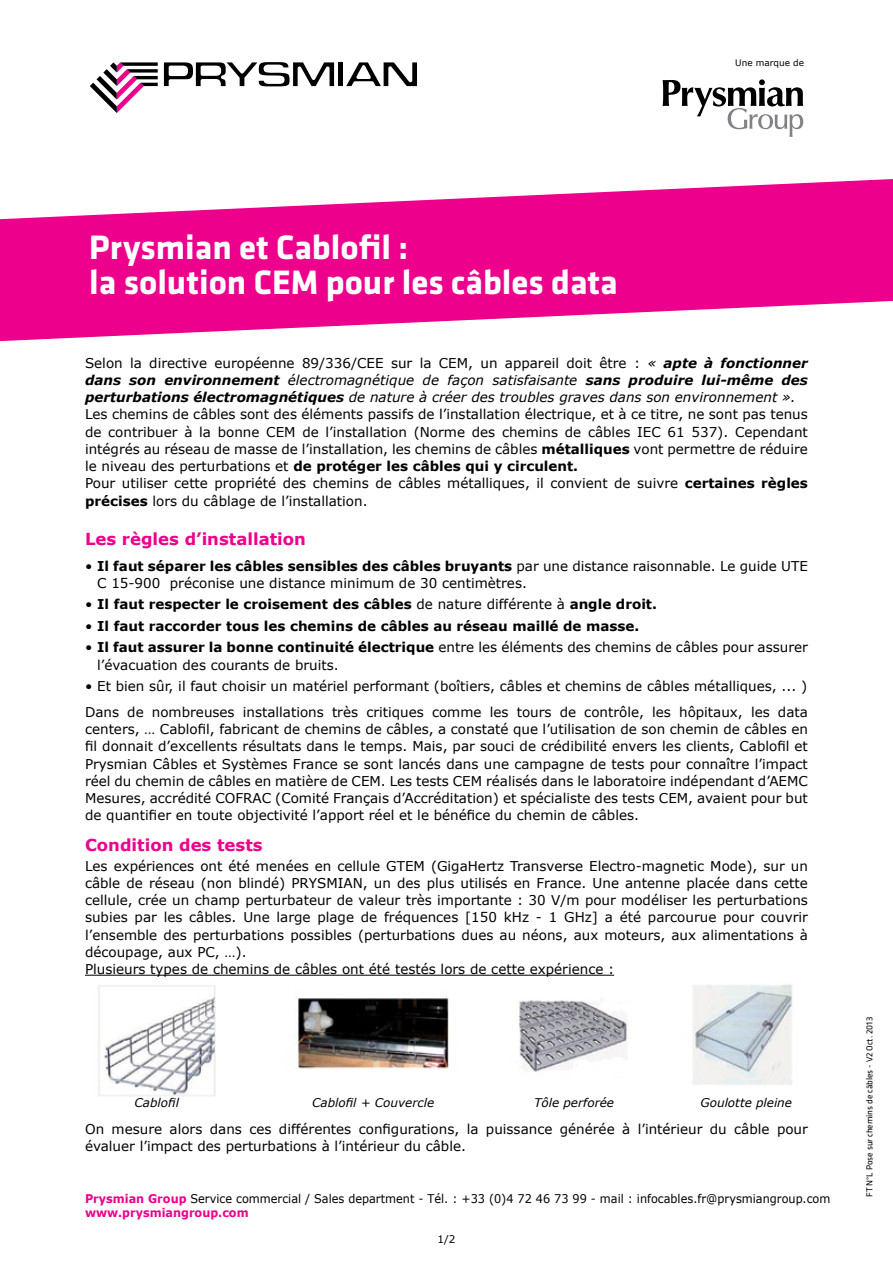
<style>
.page{position:relative;width:893px;height:1263px;background:#fff}
.page>*{position:absolute;margin:0;border:0;box-sizing:border-box;transform-origin:0 0}
.t1{font:700 35.1px/34.5px "Klavika";color:#fff}
.t2{font:700 16.5px "Verdana";color:#ec008c}
.t3{font:13.5px/17.2px "Verdana";color:#000}
.t4{font:700 13.5px "Verdana";color:#000}
.t5{font:12px/14.4px "Verdana";color:#000;scale:.94 1}
.t6{font:italic 12px "Verdana";color:#000}
.t7{font:10.5px "Verdana";color:#000}
.t8{font:9px "Klavika";color:#000}
.t9{font:8.85px "Verdana";color:#000}
.s1{font-style:italic}
.s2{font-weight:700;font-style:italic}
.s3{font-weight:700}
.s4{font-weight:400}
.s5{font-weight:700;color:#ec008c}
</style>
<div class="page">
<hr style="left:339px;top:62px;width:4px;height:24px;background:#000">
<svg style="left:346px;top:62px;width:71px;height:24px"></svg>
<svg style="left:164px;top:62px;width:170px;height:24px"></svg>
<svg style="left:90px;top:62px;width:68px;height:51px"></svg>
<svg style="left:663px;top:79px;width:140px;height:58px"></svg>
<svg style="left:0;top:179px;width:893px;height:162px;fill:#ec008c"></svg>
<hr style="left:85px;top:975px;width:529px;height:1px;background:#000">
<img style="left:98px;top:984px;width:695px;height:113px">
<p class="t9" style="left:735px;top:57px;width:70px">Une marque de</p>
<h1 class="t1" style="left:89px;top:229px;width:530px">Prysmian et Cablofil :<br>la solution CEM pour les câbles data</h1>
<p class="t3" style="left:85px;top:354px;width:724px">Selon la directive européenne 89/336/CEE sur la CEM, un appareil doit être : <span class="s1">«</span> <span class="s2">apte à fonctionner dans son environnement</span> <span class="s1">électromagnétique de façon satisfaisante</span> <span class="s2">sans produire lui-même des perturbations électromagnétiques</span> <span class="s1">de nature à créer des troubles graves dans son environnement ».<br></span>Les chemins de câbles sont des éléments passifs de l’installation électrique, et à ce titre, ne sont pas tenus de contribuer à la bonne CEM de l’installation (Norme des chemins de câbles IEC 61 537). Cependant intégrés au réseau de masse de l’installation, les chemins de câbles <span class="s3">métalliques</span> vont permettre de réduire le niveau des perturbations et <span class="s3">de protéger les câbles qui y circulent.<br></span>Pour utiliser cette propriété des chemins de câbles métalliques, il convient de suivre <span class="s3">certaines règles précises</span> lors du câblage de l’installation.</p>
<p class="t2" style="left:85px;top:528px;width:222px">Les règles d’installation</p>
<p class="t3" style="left:97px;top:557px;width:712px;text-indent:-12px">• <span class="s3">Il faut séparer les câbles sensibles des câbles bruyants</span> par une distance raisonnable. Le guide UTE<br>C 15-900 préconise une distance minimum de 30 centimètres.</p>
<p class="t4" style="left:85px;top:596px;width:573px"><span class="s4">•</span> Il faut respecter le croisement des câbles <span class="s4">de nature différente à</span> angle droit.</p>
<p class="t4" style="left:85px;top:617px;width:556px"><span class="s4">•</span> Il faut raccorder tous les chemins de câbles au réseau maillé de masse.</p>
<p class="t3" style="left:97px;top:638px;width:712px;text-indent:-12px">• <span class="s3">Il faut assurer la bonne continuité électrique</span> entre les éléments des chemins de câbles pour assurer l’évacuation des courants de bruits.</p>
<p class="t3" style="left:85px;top:673px;width:724px;line-height:25.8px">• Et bien sûr, il faut choisir un matériel performant (boîtiers, câbles et chemins de câbles métalliques, ... )<br>Dans de nombreuses installations très critiques comme les tours de contrôle, les hôpitaux, les data</p>
<p class="t3" style="left:85px;top:720px;width:724px;text-align:justify">centers, … Cablofil, fabricant de chemins de câbles, a constaté que l’utilisation de son chemin de câbles en fil donnait d’excellents résultats dans le temps. Mais, par souci de crédibilité envers les clients, Cablofil et Prysmian Câbles et Systèmes France se sont lancés dans une campagne de tests pour connaître l’impact réel du chemin de câbles en matière de CEM. Les tests CEM réalisés dans le laboratoire indépendant d’AEMC Mesures, accrédité COFRAC (Comité Français d’Accréditation) et spécialiste des tests CEM, avaient pour but de quantifier en toute objectivité l’apport réel et le bénéfice du chemin de câbles.</p>
<p class="t2" style="left:85px;top:835px;width:179px">Condition des tests</p>
<p class="t3" style="left:85px;top:856px;width:724px">Les expériences ont été menées en cellule GTEM (GigaHertz Transverse Electro-magnetic Mode), sur un câble de réseau (non blindé) PRYSMIAN, un des plus utilisés en France. Une antenne placée dans cette cellule, crée un champ perturbateur de valeur très importante : 30 V/m pour modéliser les perturbations subies par les câbles. Une large plage de fréquences [150 kHz - 1 GHz] a été parcourue pour couvrir l’ensemble des perturbations possibles (perturbations dues au néons, aux moteurs, aux alimentations à découpage, aux PC, …).<br>Plusieurs types de chemins de câbles ont été testés lors de cette expérience :</p>
<p class="t6" style="left:135px;top:1095px;width:46px">Cablofil</p>
<p class="t6" style="left:312px;top:1095px;width:124px">Cablofil + Couvercle</p>
<p class="t6" style="left:534px;top:1095px;width:82px">Tôle perforée</p>
<p class="t6" style="left:700px;top:1095px;width:93px">Goulotte pleine</p>
<p class="t3" style="left:85px;top:1119px;width:724px">On mesure alors dans ces différentes configurations, la puissance générée à l’intérieur du câble pour évaluer l’impact des perturbations à l’intérieur du câble.</p>
<p class="t5" style="left:85px;top:1190px;width:794px"><span class="s5">Prysmian Group</span> Service commercial / Sales department - Tél. : +33 (0)4 72 46 73 99 - mail : infocables.fr@prysmiangroup.com <span class="s5">www.prysmiangroup.com</span></p>
<p class="t7" style="left:437px;top:1233px;width:20px">1/2</p>
<p class="t8" style="left:864px;top:1197px;width:182px;rotate:-90deg">FT N°L Pose sur chemins de câbles - V2 Oct. 2013</p>
</div>
